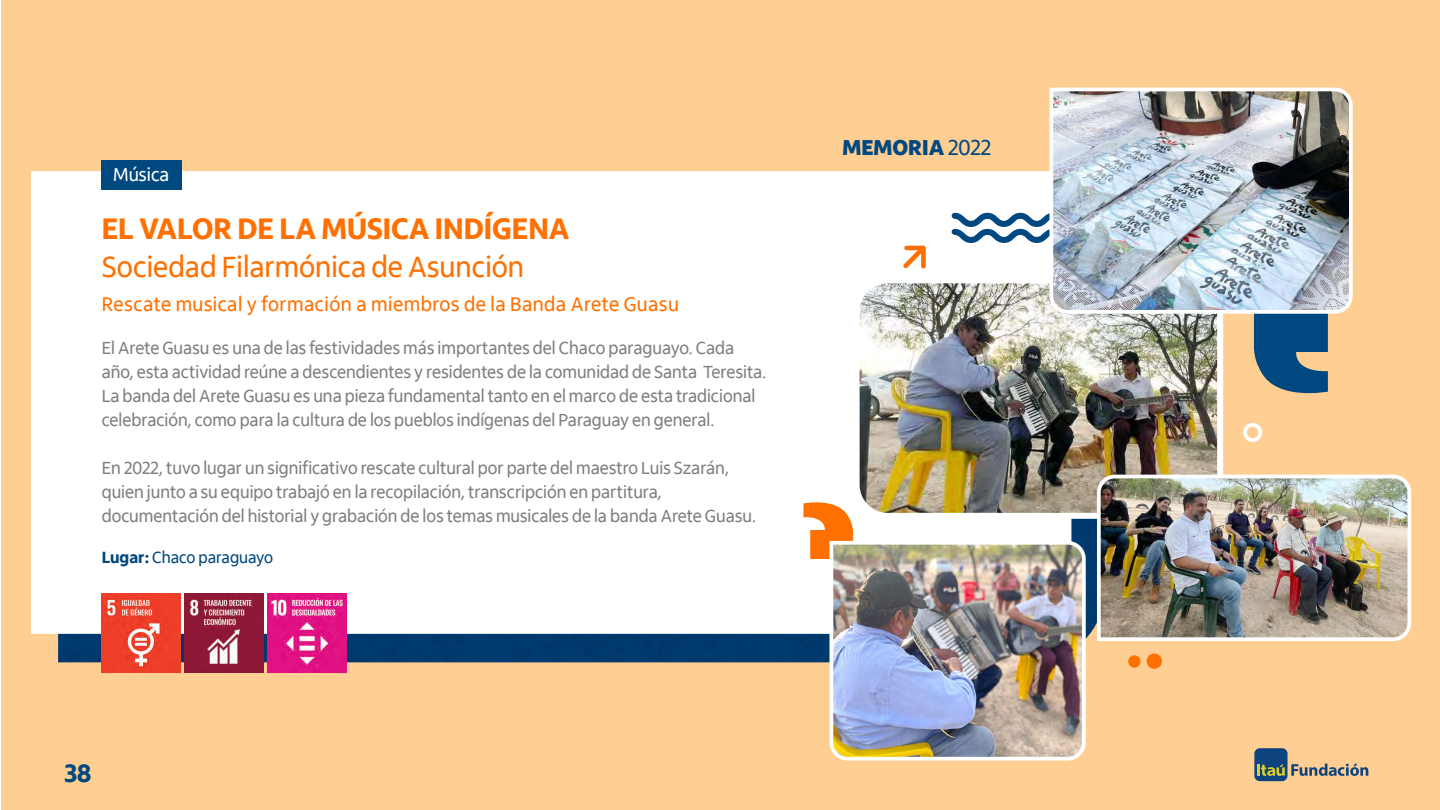
<style>
.page{position:relative;width:1440px;height:810px;background:#fff}
.page>*{position:absolute;margin:0;border:0;box-sizing:border-box;transform-origin:0 0}
.t1{font:800 30.6px "Itau Display";color:#ff7000}
.t2{font:30px "Itau Display";color:#ff7000}
.t3{font:800 25.95px "Itau Display";color:#004980}
.t4{font:800 22.27px "Itau Display";color:#004980}
.t5{font:20.33px "Itau Display";letter-spacing:.025em;color:#ff7000}
.t6{font:19.2px "Itau Display";color:#fff}
.t7{font:18px/24px "Itau Display";color:#808080}
.t8{font:16.73px "Itau Display";color:#004980}
.s1{font-weight:800}
.s2{font-weight:400}
</style>
<div class="page">
<div style="left:1px;top:0;width:1439px;height:810px;background:#ffce92"></div>
<div style="left:58px;top:522px;width:1037px;height:140px;background:#00396e"></div>
<div style="left:31px;top:171px;width:1040px;height:463px;background:#fff"></div>
<img style="left:102px;top:594px;width:78px;height:79px">
<img style="left:184px;top:594px;width:79px;height:79px">
<img style="left:267px;top:594px;width:79px;height:79px">
<div style="left:1243px;top:423px;width:19px;height:19px;border:4px solid #fff;border-radius:50%"></div>
<div style="left:1147px;top:654px;width:15px;height:15px;background:#ff7000;border-radius:50%"></div>
<div style="left:1128px;top:655px;width:13px;height:13px;background:#ff7000;border-radius:50%"></div>
<svg style="left:903px;top:246px;width:23px;height:23px"></svg>
<svg style="left:951px;top:212px;width:97px;height:31px"></svg>
<svg style="left:1254px;top:316px;width:74px;height:78px"></svg>
<svg style="left:803px;top:497px;width:50px;height:62px"></svg>
<img style="left:851px;top:274px;width:373px;height:248px">
<img style="left:1048px;top:87px;width:305px;height:229px">
<img style="left:828px;top:539px;width:260px;height:222px">
<img style="left:1095px;top:473px;width:317px;height:168px">
<div style="left:102px;top:160px;width:80px;height:30px;background:#004980"></div>
<div style="left:1254px;top:748px;width:34px;height:33px;background:#0d4480;border-radius:6px"></div>
<svg style="left:1257px;top:765px;width:28px;height:11px"></svg>
<svg style="left:1291px;top:764px;width:77px;height:12px"></svg>
<p class="t6" style="left:113px;top:163px;width:57px">Música</p>
<h1 class="t1" style="left:102px;top:211px;width:469px">EL VALOR DE LA MÚSICA INDÍGENA</h1>
<h2 class="t2" style="left:102px;top:250px;width:424px">Sociedad Filarmónica de Asunción</h2>
<p class="t5" style="left:102px;top:292px;width:579px">Rescate musical y formación a miembros de la Banda Arete Guasu</p>
<p class="t7" style="left:102px;top:336px;width:666px">El Arete Guasu es una de las festividades más importantes del Chaco paraguayo. Cada año, esta actividad reúne a descendientes y residentes de la comunidad de Santa Teresita.<br>La banda del Arete Guasu es una pieza fundamental tanto en el marco de esta tradicional celebración, como para la cultura de los pueblos indígenas del Paraguay en general.</p>
<p class="t7" style="left:102px;top:456px;width:656px">En 2022, tuvo lugar un significativo rescate cultural por parte del maestro Luis Szarán, quien junto a su equipo trabajó en la recopilación, transcripción en partitura, documentación del historial y grabación de los temas musicales de la banda Arete Guasu.</p>
<p class="t8" style="left:102px;top:547px;width:173px"><span class="s1">Lugar:</span> Chaco paraguayo</p>
<p class="t4" style="left:842px;top:135px;width:151px">MEMORIA <span class="s2">2022</span></p>
<h3 class="t3" style="left:65px;top:758px;width:28px">38</h3>
</div>
